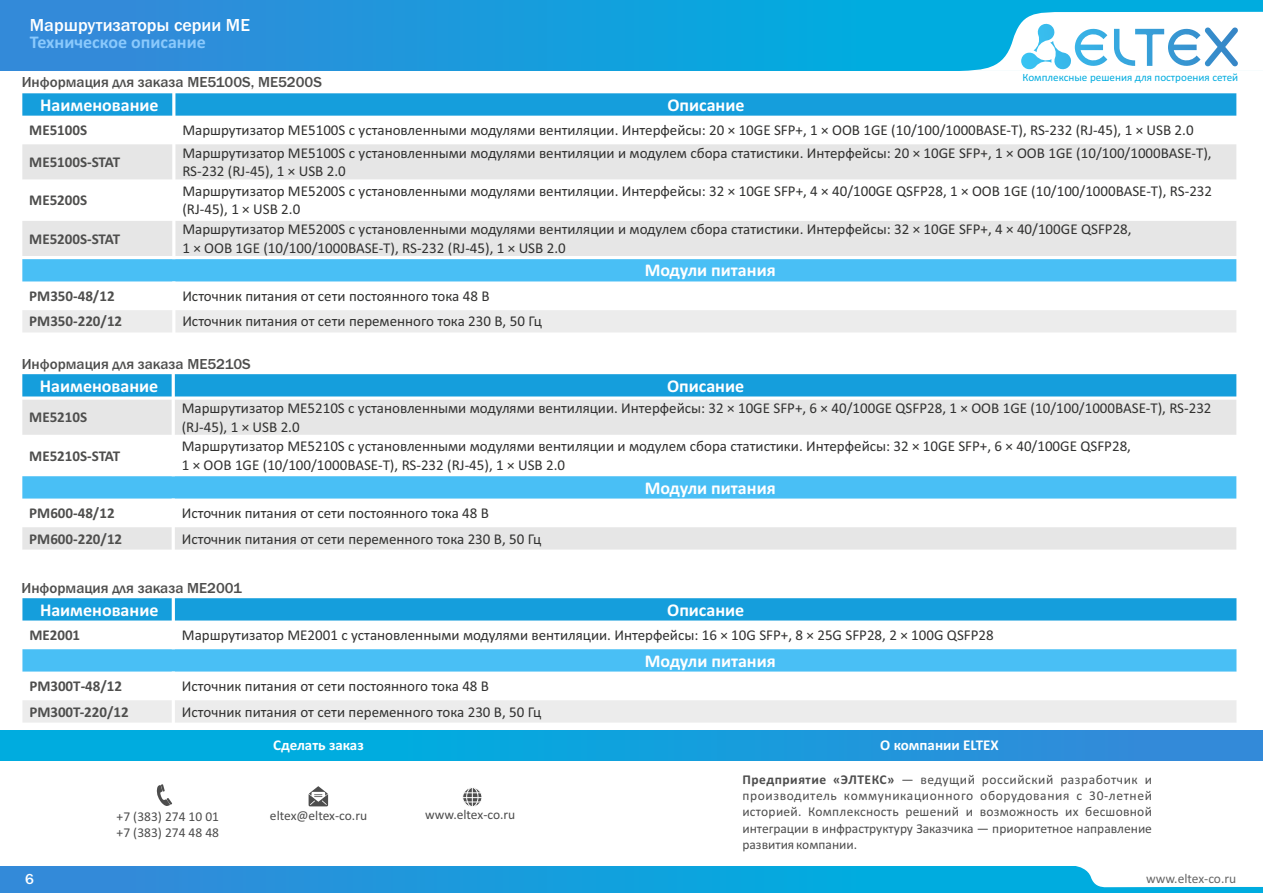
<style>
.page{position:relative;width:1263px;height:893px;background:#fff}
.page>*{position:absolute;margin:0;border:0;box-sizing:border-box;transform-origin:0 0}
.t1{font:700 18px "Calibri";color:#fff}
.t2{font:500 18px "Franklin Gothic";color:#fff}
.t3{font:700 18px "Calibri";color:#8ac9fc}
.t4{font:15px/18.3px "Calibri";color:#313130}
.t5{font:700 15px "Calibri";color:#4e4e4d}
.t6{font:500 15px "Franklin Gothic";color:#4e4e4d}
.t7{font:700 15px "Calibri";color:#fff}
.t8{font:500 15px "Franklin Gothic";color:#fff}
.t9{font:13.5px/16.5px "Calibri";color:#4d4d4d;text-align:justify}
.t10{font:13.5px "Calibri";color:#666}
.t11{font:11.1px "Calibri";color:#00acdf}
.s1{font-weight:700}
</style>
<div class="page">
<div style="left:0;top:0;width:1263px;height:71px;background:linear-gradient(to right,#3489d9,#00b4e0)"></div>
<svg style="left:959px;top:12px;width:304px;height:59px"></svg>
<div style="left:0;top:866px;width:1263px;height:27px;background:linear-gradient(to right,#3489d9,#00b4e0)"></div>
<svg style="left:1073px;top:866px;width:190px;height:21px"></svg>
<div style="left:0;top:731px;width:1263px;height:30px;background:linear-gradient(to right,#00b4e0,#3489d9)"></div>
<svg style="left:309px;top:786px;width:19px;height:20px"></svg>
<div style="left:462px;top:787px;width:20px;height:20px;background:#f7f7f7;border:1px solid #fff;border-radius:50%"></div>
<div style="left:466px;top:787px;width:12px;height:20px;background:#f8f8f8;border:1px solid #fff;border-radius:50%"></div>
<svg style="left:463px;top:788px;width:19px;height:19px"></svg>
<svg style="left:156px;top:784px;width:16px;height:22px"></svg>
<div style="left:21px;top:92px;width:153px;height:25px;background:#159edc"></div>
<div style="left:174px;top:92px;width:1064px;height:25px;background:#159edc"></div>
<div style="left:21px;top:143px;width:153px;height:38px;background:#e6e6e6"></div>
<div style="left:174px;top:143px;width:1064px;height:38px;background:#e6e6e6"></div>
<div style="left:21px;top:219px;width:153px;height:39px;background:#e6e6e6"></div>
<div style="left:174px;top:219px;width:1064px;height:39px;background:#e6e6e6"></div>
<div style="left:21px;top:258px;width:1217px;height:25px;background:#49bff5"></div>
<div style="left:21px;top:309px;width:153px;height:25px;background:#ececec"></div>
<div style="left:174px;top:309px;width:1064px;height:25px;background:#ececec"></div>
<hr style="left:19px;top:90px;width:3px;height:246px;background:#fff">
<hr style="left:172px;top:281px;width:3px;height:55px;background:#fff">
<hr style="left:172px;top:90px;width:3px;height:169px;background:#fff">
<hr style="left:1236px;top:90px;width:3px;height:246px;background:#fff">
<hr style="left:19px;top:332px;width:1220px;height:4px;background:#fff">
<hr style="left:19px;top:307px;width:1220px;height:3px;background:#fff">
<svg style="left:22px;top:281px;width:1215px;height:2px;background:#d2effc"></svg>
<hr style="left:19px;top:256px;width:1220px;height:3px;background:#fff">
<hr style="left:19px;top:218px;width:1220px;height:3px;background:#fff">
<hr style="left:19px;top:179px;width:1220px;height:4px;background:#fff">
<hr style="left:19px;top:141px;width:1220px;height:3px;background:#fff">
<hr style="left:19px;top:116px;width:1220px;height:3px;background:#fff">
<hr style="left:19px;top:90px;width:1220px;height:3px;background:#fff">
<div style="left:21px;top:373px;width:152px;height:25px;background:#159edc"></div>
<div style="left:173px;top:373px;width:1065px;height:25px;background:#159edc"></div>
<div style="left:21px;top:398px;width:152px;height:38px;background:#e6e6e6"></div>
<div style="left:173px;top:398px;width:1065px;height:38px;background:#e6e6e6"></div>
<div style="left:21px;top:475px;width:1217px;height:25px;background:#49bff5"></div>
<div style="left:21px;top:526px;width:152px;height:25px;background:#e6e6e6"></div>
<div style="left:173px;top:526px;width:1065px;height:25px;background:#e6e6e6"></div>
<hr style="left:19px;top:371px;width:3px;height:182px;background:#fff">
<hr style="left:172px;top:499px;width:3px;height:54px;background:#fff">
<hr style="left:172px;top:371px;width:3px;height:105px;background:#fff">
<hr style="left:1236px;top:371px;width:3px;height:182px;background:#fff">
<hr style="left:19px;top:550px;width:1220px;height:3px;background:#fff">
<hr style="left:19px;top:524px;width:1220px;height:3px;background:#fff">
<hr style="left:19px;top:499px;width:1220px;height:3px;background:#fff">
<hr style="left:19px;top:473px;width:1220px;height:3px;background:#fff">
<hr style="left:19px;top:435px;width:1220px;height:3px;background:#fff">
<svg style="left:22px;top:396px;width:1215px;height:4px;background:#dff0f8"></svg>
<hr style="left:19px;top:371px;width:1220px;height:3px;background:#fff">
<div style="left:21px;top:597px;width:152px;height:25px;background:#159edc"></div>
<div style="left:173px;top:597px;width:1065px;height:25px;background:#159edc"></div>
<div style="left:21px;top:648px;width:1217px;height:25px;background:#49bff5"></div>
<div style="left:21px;top:699px;width:152px;height:25px;background:#ececec"></div>
<div style="left:173px;top:699px;width:1065px;height:25px;background:#ececec"></div>
<hr style="left:19px;top:595px;width:3px;height:131px;background:#fff">
<hr style="left:172px;top:672px;width:3px;height:54px;background:#fff">
<hr style="left:172px;top:595px;width:3px;height:54px;background:#fff">
<hr style="left:1236px;top:595px;width:4px;height:131px;background:#fff">
<hr style="left:19px;top:723px;width:1221px;height:3px;background:#fff">
<hr style="left:19px;top:697px;width:1221px;height:3px;background:#fff">
<hr style="left:19px;top:672px;width:1221px;height:3px;background:#fff">
<hr style="left:19px;top:646px;width:1221px;height:3px;background:#fff">
<svg style="left:22px;top:620px;width:1215px;height:2px;background:#bee4f5"></svg>
<hr style="left:19px;top:595px;width:1221px;height:3px;background:#fff">
<p class="t2" style="left:30px;top:19px;width:222px">Маршрутизаторы серии ME</p>
<p class="t3" style="left:30px;top:35px;width:177px">Техническое описание</p>
<p class="t6" style="left:22px;top:77px;width:302px">Информация для заказа ME5100S, ME5200S</p>
<p class="t11" style="left:1022px;top:72px;width:217px">Комплексные решения для построения сетей</p>
<p class="t1" style="left:40px;top:97px;width:120px">Наименование</p>
<p class="t1" style="left:667px;top:97px;width:79px">Описание</p>
<p class="t5" style="left:29px;top:124px;width:59px">ME5100S</p>
<p class="t4" style="left:182px;top:122px;width:1013px">Маршрутизатор ME5100S с установленными модулями вентиляции. Интерфейсы: 20 × 10GE SFP+, 1 × OOB 1GE (10/100/1000BASE-T), RS-232 (RJ-45), 1 × USB 2.0</p>
<p class="t5" style="left:29px;top:156px;width:92px">ME5100S-STAT</p>
<p class="t4" style="left:182px;top:145px;width:1031px">Маршрутизатор ME5100S с установленными модулями вентиляции и модулем сбора статистики. Интерфейсы: 20 × 10GE SFP+, 1 × OOB 1GE (10/100/1000BASE-T),<br>RS-232 (RJ-45), 1 × USB 2.0</p>
<p class="t5" style="left:29px;top:194px;width:59px">ME5200S</p>
<p class="t4" style="left:182px;top:183px;width:1031px">Маршрутизатор ME5200S с установленными модулями вентиляции. Интерфейсы: 32 × 10GE SFP+, 4 × 40/100GE QSFP28, 1 × OOB 1GE (10/100/1000BASE-T), RS-232 (RJ-45), 1 × USB 2.0</p>
<p class="t5" style="left:29px;top:232px;width:92px">ME5200S-STAT</p>
<p class="t4" style="left:182px;top:221px;width:951px">Маршрутизатор ME5200S с установленными модулями вентиляции и модулем сбора статистики. Интерфейсы: 32 × 10GE SFP+, 4 × 40/100GE QSFP28,<br>1 × OOB 1GE (10/100/1000BASE-T), RS-232 (RJ-45), 1 × USB 2.0</p>
<p class="t1" style="left:645px;top:263px;width:132px">Модули питания</p>
<p class="t5" style="left:29px;top:290px;width:87px">PM350-48/12</p>
<p class="t4" style="left:182px;top:288px;width:309px">Источник питания от сети постоянного тока 48 В</p>
<p class="t5" style="left:29px;top:315px;width:94px">PM350-220/12</p>
<p class="t4" style="left:182px;top:314px;width:361px">Источник питания от сети переменного тока 230 В, 50 Гц</p>
<p class="t6" style="left:22px;top:358px;width:230px">Информация для заказа ME5210S</p>
<p class="t1" style="left:40px;top:378px;width:120px">Наименование</p>
<p class="t1" style="left:667px;top:378px;width:79px">Описание</p>
<p class="t5" style="left:29px;top:411px;width:59px">ME5210S</p>
<p class="t4" style="left:182px;top:400px;width:1031px">Маршрутизатор ME5210S с установленными модулями вентиляции. Интерфейсы: 32 × 10GE SFP+, 6 × 40/100GE QSFP28, 1 × OOB 1GE (10/100/1000BASE-T), RS-232 (RJ-45), 1 × USB 2.0</p>
<p class="t5" style="left:29px;top:449px;width:93px">ME5210S-STAT</p>
<p class="t4" style="left:182px;top:439px;width:951px">Маршрутизатор ME5210S с установленными модулями вентиляции и модулем сбора статистики. Интерфейсы: 32 × 10GE SFP+, 6 × 40/100GE QSFP28,<br>1 × OOB 1GE (10/100/1000BASE-T), RS-232 (RJ-45), 1 × USB 2.0</p>
<p class="t1" style="left:645px;top:480px;width:132px">Модули питания</p>
<p class="t5" style="left:29px;top:507px;width:87px">PM600-48/12</p>
<p class="t4" style="left:182px;top:505px;width:309px">Источник питания от сети постоянного тока 48 В</p>
<p class="t5" style="left:29px;top:532px;width:94px">PM600-220/12</p>
<p class="t4" style="left:182px;top:531px;width:361px">Источник питания от сети переменного тока 230 В, 50 Гц</p>
<p class="t6" style="left:22px;top:583px;width:222px">Информация для заказа ME2001</p>
<p class="t1" style="left:40px;top:602px;width:120px">Наименование</p>
<p class="t1" style="left:667px;top:602px;width:79px">Описание</p>
<p class="t5" style="left:29px;top:629px;width:52px">ME2001</p>
<p class="t4" style="left:182px;top:627px;width:813px">Маршрутизатор ME2001 с установленными модулями вентиляции. Интерфейсы: 16 × 10G SFP+, 8 × 25G SFP28, 2 × 100G QSFP28</p>
<p class="t1" style="left:645px;top:653px;width:132px">Модули питания</p>
<p class="t5" style="left:29px;top:680px;width:94px">PM300T-48/12</p>
<p class="t4" style="left:182px;top:678px;width:309px">Источник питания от сети постоянного тока 48 В</p>
<p class="t5" style="left:29px;top:705px;width:101px">PM300T-220/12</p>
<p class="t4" style="left:182px;top:704px;width:361px">Источник питания от сети переменного тока 230 В, 50 Гц</p>
<p class="t8" style="left:25px;top:874px;width:10px">6</p>
<p class="t7" style="left:273px;top:738px;width:92px">Сделать заказ</p>
<p class="t9" style="left:117px;top:809px;width:104px">+7 (383) 274 10 01 +7 (383) 274 48 48</p>
<p class="t9" style="left:270px;top:808px;width:99px">eltex@eltex-co.ru</p>
<p class="t9" style="left:425px;top:808px;width:92px">www.eltex-co.ru</p>
<p class="t7" style="left:880px;top:739px;width:120px">О компании ELTEX</p>
<p class="t9" style="left:742px;top:772px;width:411px"><span class="s1">Предприятие «ЭЛТЕКС»</span> — ведущий российский разработчик и производитель коммуникационного оборудования с 30-летней историей. Комплексность решений и возможность их бесшовной интеграции в инфраструктуру Заказчика — приоритетное направление развития компании.</p>
<p class="t10" style="left:1146px;top:873px;width:92px">www.eltex-co.ru</p>
</div>
